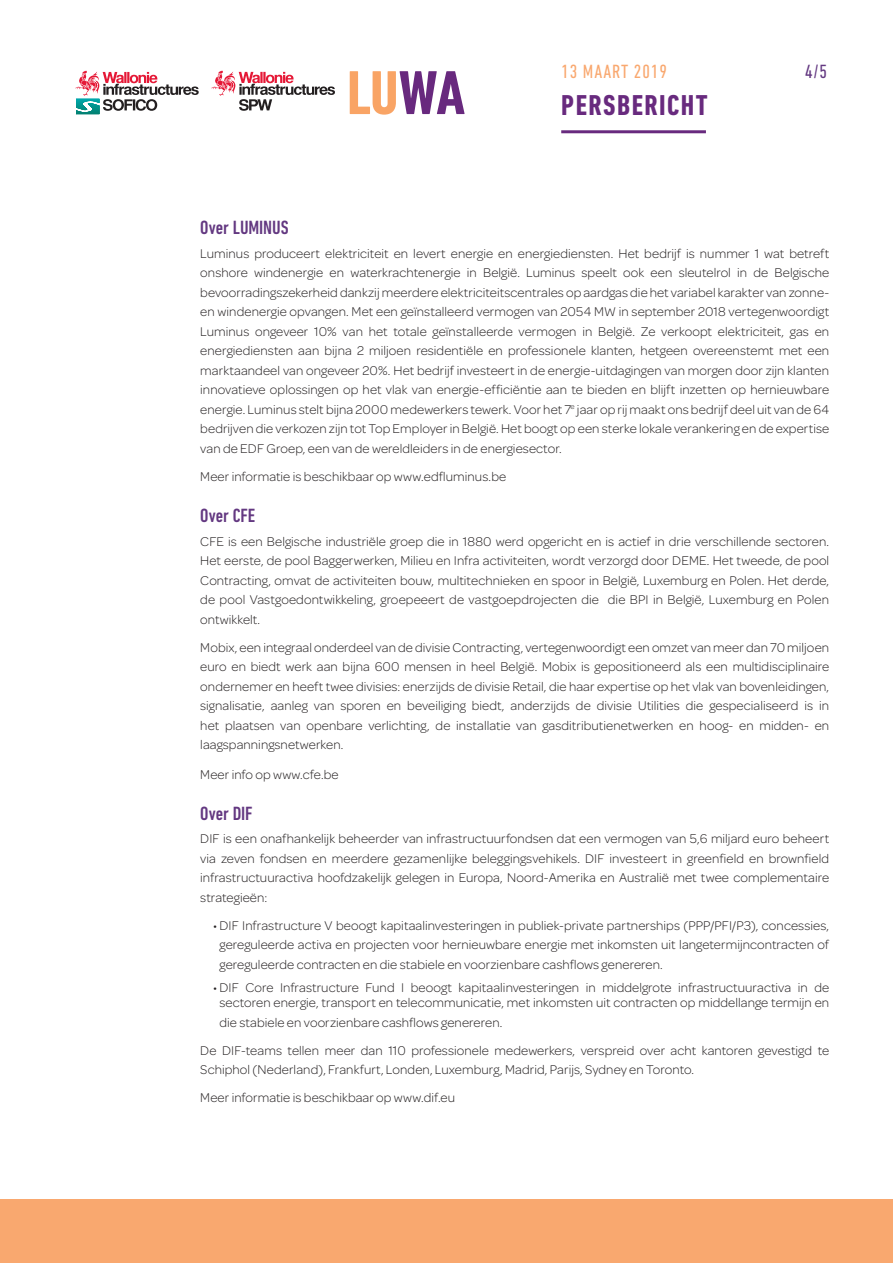
<style>
.page{position:relative;width:893px;height:1263px;background:#fff}
.page>*{position:absolute;margin:0;border:0;box-sizing:border-box;transform-origin:0 0}
.t1{font:700 condensed 29.25px "DIN Next LT Pro";letter-spacing:.05em;color:#682a7e}
.t2{font:500 condensed 19.5px "DIN Next LT Pro";color:#633881}
.t3{font:condensed 19.5px "DIN Next LT Pro";letter-spacing:.05em;color:#f9a86f}
.t4{font:condensed 19.5px "DIN Next LT Pro";color:#633881}
.t5{font:300 13.5px/19.5px "Omnes";letter-spacing:.01em;color:#231f20;text-align:justify}
</style>
<div class="page">
<div style="left:0;top:1199px;width:893px;height:64px;background:#f9a86f"></div>
<svg style="left:76px;top:71px;width:123px;height:44px"></svg>
<hr style="left:561px;top:130px;width:145px;height:3px;background:#682a7e">
<svg style="left:350px;top:71px;width:115px;height:44px"></svg>
<svg style="left:212px;top:71px;width:123px;height:40px"></svg>
<h2 class="t3" style="left:561px;top:60px;width:107px">13 MAART 2019</h2>
<h2 class="t4" style="left:805px;top:60px;width:23px">4/5</h2>
<h1 class="t1" style="left:561px;top:89px;width:148px">PERSBERICHT</h1>
<h2 class="t2" style="left:200px;top:216px;width:90px">Over LUMINUS</h2>
<p class="t5" style="left:200px;top:244px;width:630px">Luminus produceert elektriciteit en levert energie en energiediensten. Het bedrijf is nummer 1 wat betreft onshore windenergie en waterkrachtenergie in België. Luminus speelt ook een sleutelrol in de Belgische bevoorradingszekerheid dankzij meerdere elektriciteitscentrales op aardgas die het variabel karakter van zonne&shy;en windenergie opvangen. Met een geïnstalleerd vermogen van 2054 MW in september 2018 vertegenwoordigt Luminus ongeveer 10% van het totale geïnstalleerde vermogen in België. Ze verkoopt elektriciteit, gas en energiediensten aan bijna 2 miljoen residentiële en professionele klanten, hetgeen overeenstemt met een marktaandeel van ongeveer 20%. Het bedrijf investeert in de energie-uitdagingen van morgen door zijn klanten innovatieve oplossingen op het vlak van energie-efficiëntie aan te bieden en blijft inzetten op hernieuwbare energie. Luminus stelt bijna 2000 medewerkers tewerk. Voor het 7<sup>e</sup> jaar op rij maakt ons bedrijf deel uit van de 64 bedrijven die verkozen zijn tot Top Employer in België. Het boogt op een sterke lokale verankering en de expertise van de EDF Groep, een van de wereldleiders in de energiesector.</p>
<p class="t5" style="left:200px;top:467px;width:307px">Meer informatie is beschikbaar op www.edfluminus.be</p>
<h2 class="t2" style="left:200px;top:504px;width:56px">Over CFE</h2>
<p class="t5" style="left:200px;top:531px;width:630px">CFE is een Belgische industriële groep die in 1880 werd opgericht en is actief in drie verschillende sectoren.<br>Het eerste, de pool Baggerwerken, Milieu en Infra activiteiten, wordt verzorgd door DEME. Het tweede, de pool Contracting, omvat de activiteiten bouw, multitechnieken en spoor in België, Luxemburg en Polen. Het derde, de pool Vastgoedontwikkeling, groepeeert de vastgoepdrojecten die die BPI in België, Luxemburg en Polen ontwikkelt.</p>
<p class="t5" style="left:200px;top:637px;width:630px">Mobix, een integraal onderdeel van de divisie Contracting, vertegenwoordigt een omzet van meer dan 70 miljoen euro en biedt werk aan bijna 600 mensen in heel België. Mobix is gepositioneerd als een multidisciplinaire ondernemer en heeft twee divisies: enerzijds de divisie Retail, die haar expertise op het vlak van bovenleidingen, signalisatie, aanleg van sporen en beveiliging biedt, anderzijds de divisie Utilities die gespecialiseerd is in het plaatsen van openbare verlichting, de installatie van gasditributienetwerken en hoog- en midden- en laagspanningsnetwerken.</p>
<p class="t5" style="left:200px;top:764px;width:140px">Meer info op www.cfe.be</p>
<h2 class="t2" style="left:200px;top:802px;width:54px">Over DIF</h2>
<p class="t5" style="left:200px;top:829px;width:630px">DIF is een onafhankelijk beheerder van infrastructuurfondsen dat een vermogen van 5,6 miljard euro beheert via zeven fondsen en meerdere gezamenlijke beleggingsvehikels. DIF investeert in greenfield en brownfield infrastructuuractiva hoofdzakelijk gelegen in Europa, Noord-Amerika en Australië met twee complementaire strategieën:</p>
<p class="t5" style="left:219px;top:916px;width:611px;text-indent:-6px">• DIF Infrastructure V beoogt kapitaalinvesteringen in publiek-private partnerships (PPP/PFI/P3), concessies, gereguleerde activa en projecten voor hernieuwbare energie met inkomsten uit langetermijncontracten of gereguleerde contracten en die stabiele en voorzienbare cashflows genereren.</p>
<p class="t5" style="left:213px;top:980px;width:618px;line-height:15px;text-align:center">• DIF Core Infrastructure Fund I beoogt kapitaalinvesteringen in middelgrote infrastructuuractiva in de sectoren energie, transport en telecommunicatie, met inkomsten uit contracten op middellange termijn en</p>
<p class="t5" style="left:200px;top:1008px;width:630px;line-height:28px;text-indent:19px">die stabiele en voorzienbare cashflows genereren.<br>De DIF-teams tellen meer dan 110 professionele medewerkers, verspreid over acht kantoren gevestigd te</p>
<p class="t5" style="left:200px;top:1056px;width:495px;line-height:28px">Schiphol (Nederland), Frankfurt, Londen, Luxemburg, Madrid, Parijs, Sydney en Toronto.<br>Meer informatie is beschikbaar op www.dif.eu</p>
</div>
